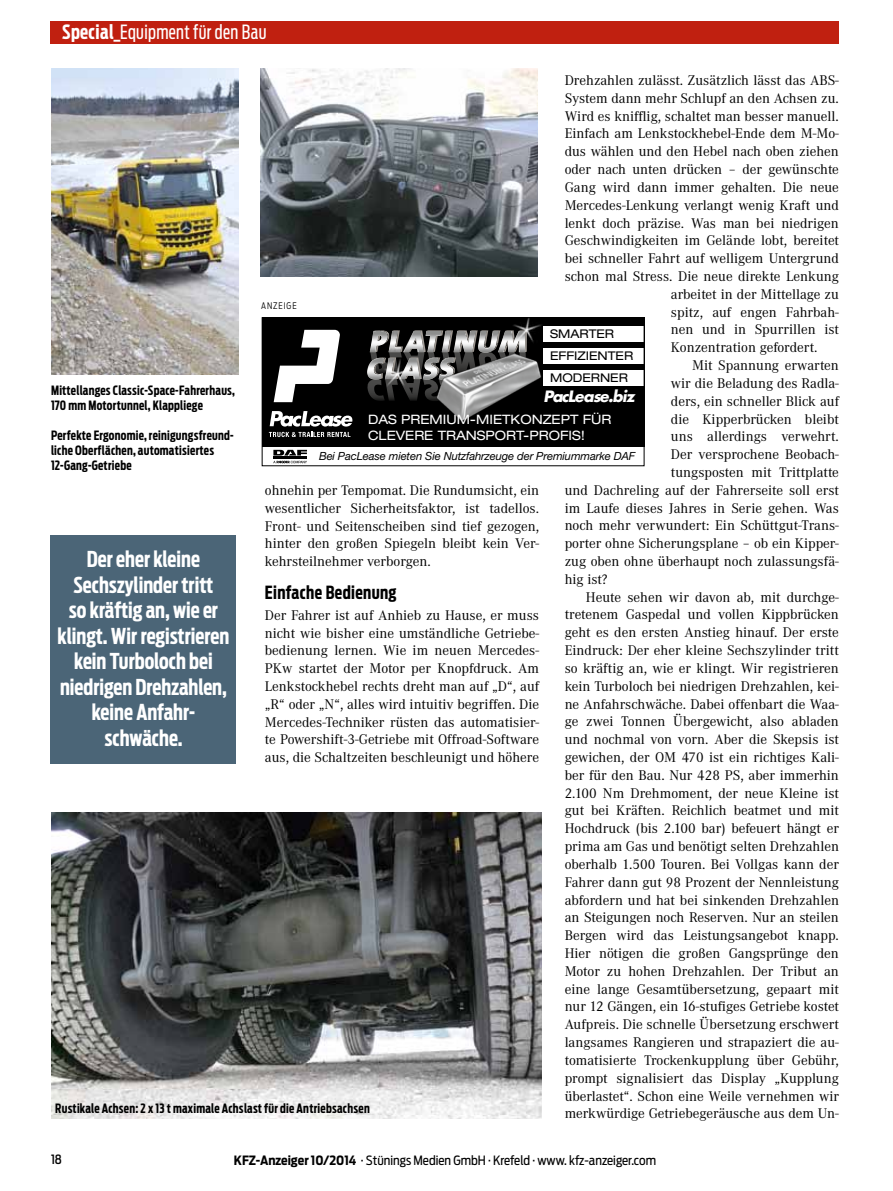
<style>
.page{position:relative;width:893px;height:1191px;background:#fff}
.page>*{position:absolute;margin:0;border:0;box-sizing:border-box;transform-origin:0 0}
.t1{font:700 21.75px/25.5px "Antenna Extra Cond";color:#fff;text-align:center}
.t2{font:19.5px "Antenna Extra Cond";letter-spacing:.02em;color:#fff}
.t3{font:700 18px "Antenna Extra Cond";letter-spacing:.02em;color:#000}
.t4{font:italic 700 15.3px "Futura";letter-spacing:-.06em;color:#fff}
.t5{font:14.55px/17.9px "Corporate A";color:#000;text-align:justify}
.t6{font:expanded 12.9px/15.9px "Helvetica Neue LT Std";color:#fff}
.t7{font:700 12.75px/15px "Antenna Extra Cond";letter-spacing:.02em;color:#000}
.t8{font:12.75px "Antenna Cond";color:#000}
.t9{font:500 12.75px "Antenna Cond";color:#000;scale:.95 1}
.t10{font:expanded 12px "Helvetica Neue LT Std";color:#000}
.t11{font:italic 11.25px "Helvetica Neue LT Std";letter-spacing:-.01em;color:#000}
.t12{font:9px "Helvetica";color:#000}
.t13{font:300 9px "Antenna Cond";letter-spacing:.11em;color:#000;scale:.95 1}
.s1{font-weight:700}
</style>
<div class="page">
<div style="left:50px;top:21px;width:789px;height:23px;background:#c02010"></div>
<div style="left:359px;top:317px;width:285px;height:130px;background:#000"></div>
<svg style="left:367px;top:330px;width:138px;height:71px"></svg>
<img style="left:505px;top:319px;width:37px;height:20px">
<img style="left:376px;top:350px;width:46px;height:44px">
<img style="left:426px;top:339px;width:121px;height:82px">
<svg style="left:273px;top:449px;width:34px;height:15px"></svg>
<svg style="left:273px;top:461px;width:34px;height:2px"></svg>
<hr style="left:273px;top:457px;width:34px;height:2px;background:#000">
<svg style="left:273px;top:450px;width:34px;height:5px"></svg>
<div style="left:543px;top:326px;width:101px;height:16px;background:#fff"></div>
<div style="left:543px;top:369px;width:101px;height:16px;background:#fff"></div>
<div style="left:543px;top:348px;width:101px;height:16px;background:#fff"></div>
<div style="left:262px;top:317px;width:97px;height:130px;background:#000"></div>
<svg style="left:270px;top:411px;width:83px;height:15px"></svg>
<svg style="left:274px;top:330px;width:66px;height:72px"></svg>
<svg style="left:269px;top:432px;width:81px;height:5px"></svg>
<div style="left:262px;top:317px;width:382px;height:149px;border:1px solid #000"></div>
<img style="left:51px;top:68px;width:187px;height:307px">
<img style="left:51px;top:812px;width:490px;height:306px">
<img style="left:260px;top:68px;width:278px;height:209px">
<div style="left:51px;top:535px;width:185px;height:228px;background:#4b6577"></div>
<h2 class="t2" style="left:62px;top:20px;width:206px"><span class="s1">Special_</span>Equipment für den Bau</h2>
<p class="t5" style="left:565px;top:72px;width:276px">Drehzahlen zulässt. Zusätzlich lässt das ABS-</p>
<p class="t5" style="left:565px;top:89px;width:276px">System dann mehr Schlupf an den Achsen zu.</p>
<p class="t5" style="left:565px;top:107px;width:276px">Wird es knifflig, schaltet man besser manuell.</p>
<p class="t5" style="left:565px;top:125px;width:276px">Einfach am Lenkstockhebel-Ende dem M-Mo-</p>
<p class="t5" style="left:565px;top:143px;width:276px">dus wählen und den Hebel nach oben ziehen</p>
<p class="t5" style="left:565px;top:161px;width:276px">oder nach unten drücken – der gewünschte</p>
<p class="t5" style="left:565px;top:178px;width:276px">Gang wird dann immer gehalten. Die neue</p>
<p class="t5" style="left:565px;top:196px;width:276px">Mercedes-Lenkung verlangt wenig Kraft und</p>
<p class="t5" style="left:565px;top:214px;width:276px">lenkt doch präzise. Was man bei niedrigen</p>
<p class="t5" style="left:565px;top:232px;width:276px">Geschwindigkeiten im Gelände lobt, bereitet</p>
<p class="t5" style="left:565px;top:250px;width:276px">bei schneller Fahrt auf welligem Untergrund</p>
<p class="t5" style="left:565px;top:267px;width:276px">schon mal Stress. Die neue direkte Lenkung</p>
<p class="t5" style="left:671px;top:285px;width:170px">arbeitet in der Mittellage zu</p>
<p class="t5" style="left:671px;top:303px;width:170px">spitz, auf engen Fahrbah-</p>
<p class="t5" style="left:671px;top:321px;width:170px">nen und in Spurrillen ist</p>
<p class="t5" style="left:671px;top:339px;width:148px">Konzentration gefordert.</p>
<p class="t5" style="left:692px;top:357px;width:148px">Mit Spannung erwarten</p>
<p class="t5" style="left:671px;top:374px;width:170px">wir die Beladung des Radla-</p>
<p class="t5" style="left:671px;top:392px;width:170px">ders, ein schneller Blick auf</p>
<p class="t5" style="left:671px;top:410px;width:170px">die Kipperbrücken bleibt</p>
<p class="t5" style="left:671px;top:428px;width:170px">uns allerdings verwehrt.</p>
<p class="t5" style="left:671px;top:446px;width:170px">Der versprochene Beobach-</p>
<p class="t5" style="left:671px;top:463px;width:170px">tungsposten mit Trittplatte</p>
<p class="t5" style="left:565px;top:481px;width:276px">und Dachreling auf der Fahrerseite soll erst</p>
<p class="t5" style="left:565px;top:499px;width:276px">im Laufe dieses Jahres in Serie gehen. Was</p>
<p class="t5" style="left:565px;top:517px;width:276px">noch mehr verwundert: Ein Schüttgut-Trans-</p>
<p class="t5" style="left:565px;top:535px;width:276px">porter ohne Sicherungsplane – ob ein Kipper-</p>
<p class="t5" style="left:565px;top:552px;width:276px">zug oben ohne überhaupt noch zulassungsfä-</p>
<p class="t5" style="left:565px;top:570px;width:44px">hig ist?</p>
<p class="t5" style="left:586px;top:588px;width:254px">Heute sehen wir davon ab, mit durchge-</p>
<p class="t5" style="left:565px;top:606px;width:276px">tretenem Gaspedal und vollen Kippbrücken</p>
<p class="t5" style="left:565px;top:624px;width:276px">geht es den ersten Anstieg hinauf. Der erste</p>
<p class="t5" style="left:565px;top:641px;width:276px">Eindruck: Der eher kleine Sechszylinder tritt</p>
<p class="t5" style="left:565px;top:659px;width:276px">so kräftig an, wie er klingt. Wir registrieren</p>
<p class="t5" style="left:565px;top:677px;width:276px">kein Turboloch bei niedrigen Drehzahlen, kei-</p>
<p class="t5" style="left:565px;top:695px;width:276px">ne Anfahrschwäche. Dabei offenbart die Waa-</p>
<p class="t5" style="left:565px;top:713px;width:276px">ge zwei Tonnen Übergewicht, also abladen</p>
<p class="t5" style="left:565px;top:731px;width:276px">und nochmal von vorn. Aber die Skepsis ist</p>
<p class="t5" style="left:565px;top:748px;width:276px">gewichen, der OM 470 ist ein richtiges Kali-</p>
<p class="t5" style="left:565px;top:766px;width:276px">ber für den Bau. Nur 428 PS, aber immerhin</p>
<p class="t5" style="left:565px;top:784px;width:276px">2.100 Nm Drehmoment, der neue Kleine ist</p>
<p class="t5" style="left:565px;top:802px;width:276px">gut bei Kräften. Reichlich beatmet und mit</p>
<p class="t5" style="left:565px;top:820px;width:276px">Hochdruck (bis 2.100 bar) befeuert hängt er</p>
<p class="t5" style="left:565px;top:837px;width:276px">prima am Gas und benötigt selten Drehzahlen</p>
<p class="t5" style="left:565px;top:855px;width:276px">oberhalb 1.500 Touren. Bei Vollgas kann der</p>
<p class="t5" style="left:565px;top:873px;width:276px">Fahrer dann gut 98 Prozent der Nennleistung</p>
<p class="t5" style="left:565px;top:891px;width:276px">abfordern und hat bei sinkenden Drehzahlen</p>
<p class="t5" style="left:565px;top:909px;width:276px">an Steigungen noch Reserven. Nur an steilen</p>
<p class="t5" style="left:565px;top:926px;width:276px">Bergen wird das Leistungsangebot knapp.</p>
<p class="t5" style="left:565px;top:944px;width:276px">Hier nötigen die großen Gangsprünge den</p>
<p class="t5" style="left:565px;top:962px;width:276px">Motor zu hohen Drehzahlen. Der Tribut an</p>
<p class="t5" style="left:565px;top:980px;width:276px">eine lange Gesamtübersetzung, gepaart mit</p>
<p class="t5" style="left:565px;top:998px;width:276px">nur 12 Gängen, ein 16-stufiges Getriebe kostet</p>
<p class="t5" style="left:565px;top:1015px;width:276px">Aufpreis. Die schnelle Übersetzung erschwert</p>
<p class="t5" style="left:565px;top:1033px;width:276px">langsames Rangieren und strapaziert die au-</p>
<p class="t5" style="left:565px;top:1051px;width:276px">tomatisierte Trockenkupplung über Gebühr,</p>
<p class="t5" style="left:565px;top:1069px;width:276px">prompt signalisiert das Display „Kupplung</p>
<p class="t5" style="left:565px;top:1087px;width:276px">überlastet“. Schon eine Weile vernehmen wir</p>
<p class="t5" style="left:565px;top:1105px;width:276px">merkwürdige Getriebegeräusche aus dem Un-</p>
<p class="t13" style="left:261px;top:300px;width:39px">ANZEIGE</p>
<p class="t10" style="left:550px;top:327px;width:65px">SMARTER</p>
<p class="t10" style="left:550px;top:370px;width:79px">MODERNER</p>
<p class="t10" style="left:550px;top:349px;width:85px">EFFIZIENTER</p>
<p class="t4" style="left:543px;top:386px;width:93px">PacLease.biz</p>
<p class="t7" style="left:51px;top:383px;width:186px">Mittellanges Classic-Space-Fahrerhaus,<br>170 mm Motortunnel, Klappliege</p>
<p class="t7" style="left:51px;top:428px;width:184px">Perfekte Ergonomie, reinigungsfreund&shy;liche Oberflächen, automatisiertes<br>12-Gang-Getriebe</p>
<p class="t6" style="left:368px;top:411px;width:245px">DAS PREMIUM-MIETKONZEPT FÜR<br>CLEVERE TRANSPORT-PROFIS!</p>
<p class="t11" style="left:319px;top:449px;width:318px">Bei PacLease mieten Sie Nutzfahrzeuge der Premiummarke DAF</p>
<p class="t5" style="left:265px;top:481px;width:276px">ohnehin per Tempomat. Die Rundumsicht, ein wesentlicher Sicherheitsfaktor, ist tadellos.<br>Front- und Seitenscheiben sind tief gezogen, hinter den großen Spiegeln bleibt kein Ver&shy;kehrsteilnehmer verborgen.</p>
<p class="t3" style="left:265px;top:581px;width:133px">Einfache Bedienung</p>
<p class="t5" style="left:265px;top:606px;width:276px">Der Fahrer ist auf Anhieb zu Hause, er muss nicht wie bisher eine umständliche Getriebe&shy;bedienung lernen. Wie im neuen Mercedes-PKw startet der Motor per Knopfdruck. Am Lenkstockhebel rechts dreht man auf „D“, auf „R“ oder „N“, alles wird intuitiv begriffen. Die Mercedes-Techniker rüsten das automatisier&shy;te Powershift-3-Getriebe mit Offroad-Software aus, die Schaltzeiten beschleunigt und höhere</p>
<p class="t12" style="left:230px;top:496px;width:171px">Premium Class 90x35-sw-KFZAnz.indd 1</p>
<p class="t12" style="left:604px;top:496px;width:67px">13.01.14 09:41</p>
<h1 class="t1" style="left:58px;top:547px;width:173px">Der eher kleine<br>Sechszylinder tritt<br>so kräftig an, wie er klingt. Wir registrieren kein Turboloch bei niedrigen Drehzahlen, keine Anfahr&shy;schwäche.</h1>
<p class="t7" style="left:55px;top:1100px;width:316px">Rustikale Achsen: 2 x 13 t maximale Achslast für die Antriebsachsen</p>
<p class="t9" style="left:51px;top:1151px;width:13px">18</p>
<p class="t8" style="left:234px;top:1152px;width:424px"><span class="s1">KFZ-Anzeiger 10/2014</span> · Stünings Medien GmbH · Krefeld · www. kfz-anzeiger.com</p>
</div>
